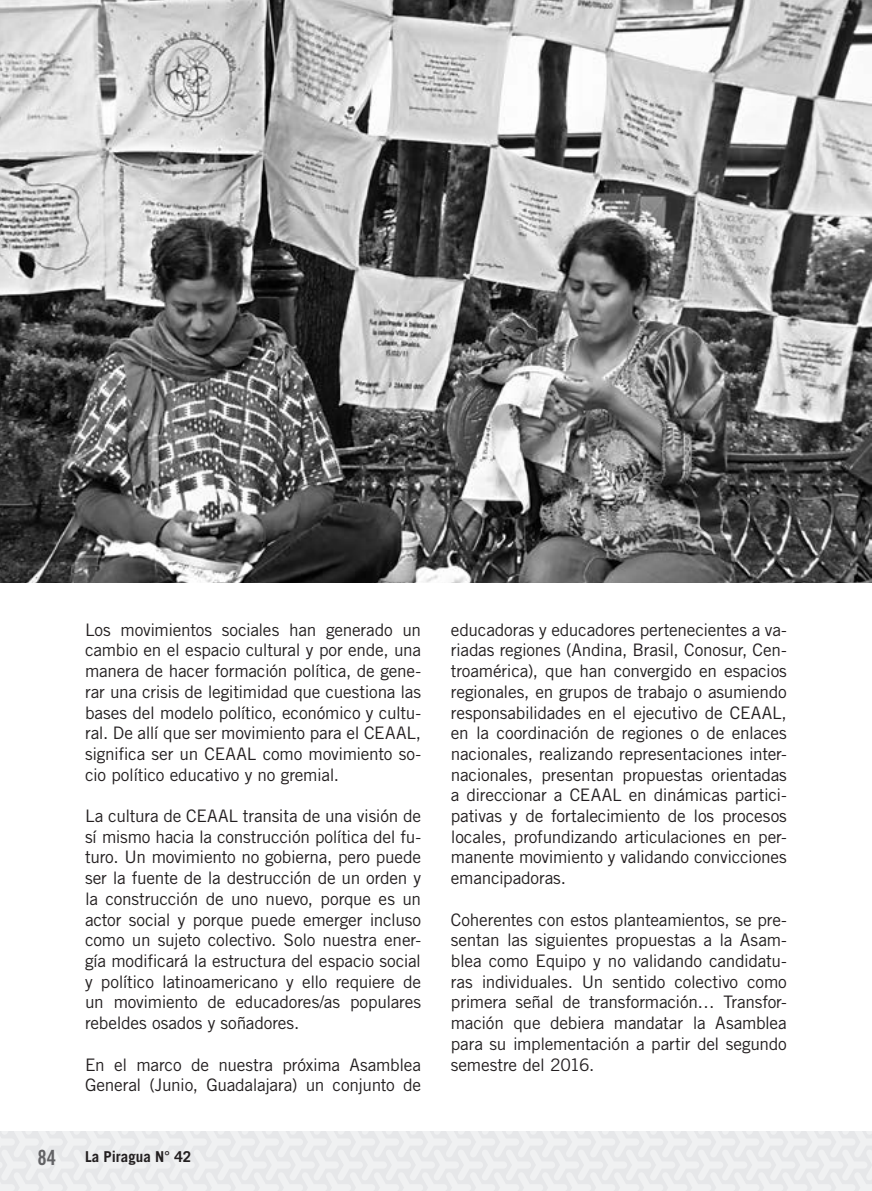
<style>
.page{position:relative;width:872px;height:1191px;background:#fff}
.page>*{position:absolute;margin:0;border:0;box-sizing:border-box;transform-origin:0 0}
.t1{font:21px "Trade Gothic LT Std Bd Cn 20";color:#636366}
.Cuerpo_de_texto{font:17.25px/20.7px "Trade Gothic LT Std";letter-spacing:-.015em;color:#231f20;text-align:justify}
.t2{font:700 15px "Trade Gothic LT Std";color:#231f20}
</style>
<div class="page">
<div style="left:0;top:1131px;width:872px;height:60px;background:#eeeff0"></div>
<img style="left:0;top:0;width:872px;height:582px">
<p class="Cuerpo_de_texto" style="left:85px;top:619px;width:337px">Los movimientos sociales han generado un cambio en el espacio cultural y por ende, una manera de hacer formación política, de gene&shy;rar una crisis de legitimidad que cuestiona las bases del modelo político, económico y cultu&shy;ral. De allí que ser movimiento para el CEAAL, significa ser un CEAAL como movimiento so&shy;cio político educativo y no gremial.</p>
<p class="Cuerpo_de_texto" style="left:85px;top:805px;width:337px">La cultura de CEAAL transita de una visión de sí mismo hacia la construcción política del fu&shy;turo. Un movimiento no gobierna, pero puede ser la fuente de la destrucción de un orden y la construcción de uno nuevo, porque es un actor social y porque puede emerger incluso como un sujeto colectivo. Solo nuestra ener&shy;gía modificará la estructura del espacio social y político latinoamericano y ello requiere de un movimiento de educadores/as populares rebeldes osados y soñadores.</p>
<p class="Cuerpo_de_texto" style="left:85px;top:1053px;width:337px">En el marco de nuestra próxima Asamblea<br>General (Junio, Guadalajara) un conjunto de</p>
<p class="t1" style="left:37px;top:1145px;width:20px">84</p>
<p class="t2" style="left:85px;top:1147px;width:108px">La Piragua N° 42</p>
<p class="Cuerpo_de_texto" style="left:451px;top:619px;width:337px">educadoras y educadores pertenecientes a va&shy;riadas regiones (Andina, Brasil, Conosur, Cen&shy;troamérica), que han convergido en espacios regionales, en grupos de trabajo o asumiendo responsabilidades en el ejecutivo de CEAAL, en la coordinación de regiones o de enlaces nacionales, realizando representaciones inter&shy;nacionales, presentan propuestas orientadas a direccionar a CEAAL en dinámicas partici&shy;pativas y de fortalecimiento de los procesos locales, profundizando articulaciones en per&shy;manente movimiento y validando convicciones emancipadoras.</p>
<p class="Cuerpo_de_texto" style="left:451px;top:909px;width:337px">Coherentes con estos planteamientos, se pre&shy;sentan las siguientes propuestas a la Asam&shy;blea como Equipo y no validando candidatu&shy;ras individuales. Un sentido colectivo como primera señal de transformación… Transfor&shy;mación que debiera mandatar la Asamblea para su implementación a partir del segundo semestre del 2016.</p>
</div>
